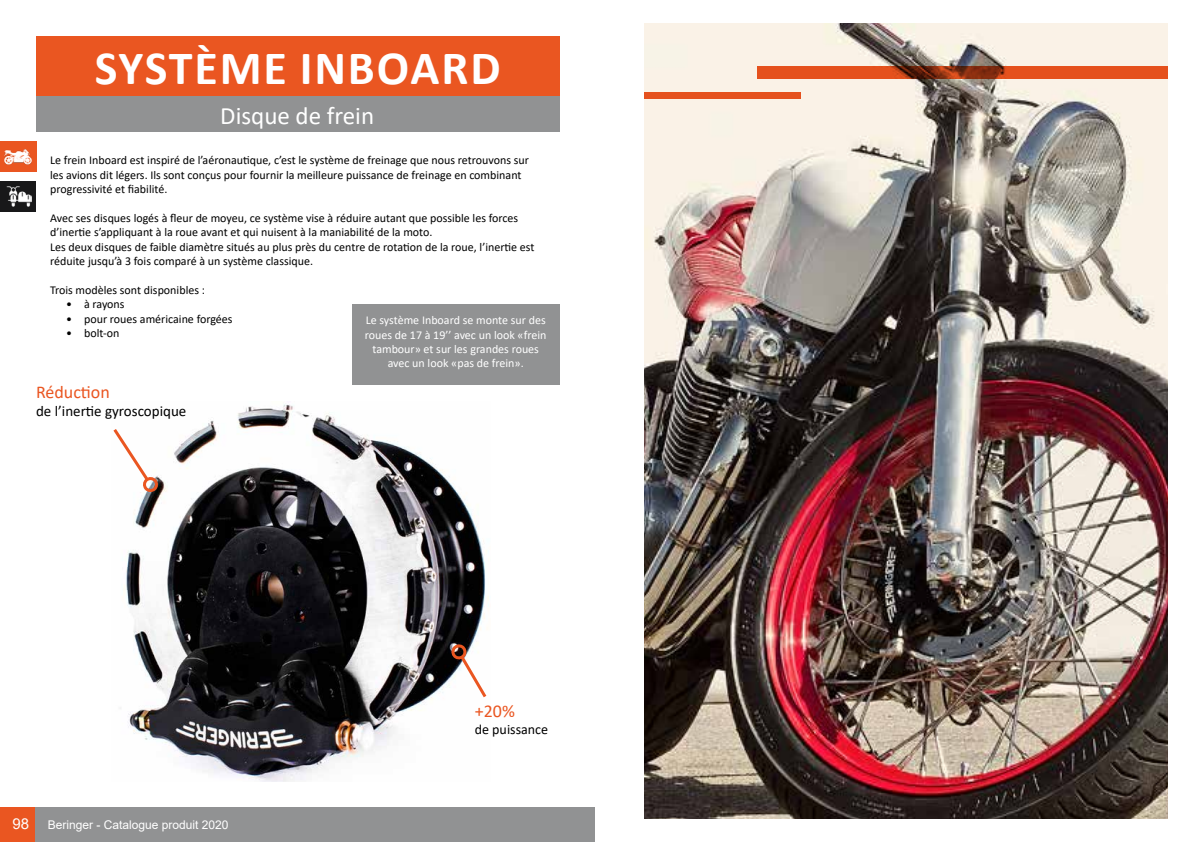
<style>
.page{position:relative;width:1191px;height:842px;background:#fff}
.page>*{position:absolute;margin:0;border:0;box-sizing:border-box;transform-origin:0 0}
.t1{font:700 48px "Calibri";letter-spacing:.04em;color:#fff}
.t2{font:25px "Calibri";color:#fff}
.t3{font:18px "Calibri";color:#ea5621}
.t4{font:15px "Calibri";color:#000}
.t5{font:14px "Calibri";color:#000}
.t6{font:12px/14.4px "Calibri";color:#000}
.t7{font:12px/14.4px "Calibri";color:#fff;text-align:center}
.t8{font:12px "Arial";color:#fff}
.s1{font-size:15px}
</style>
<div class="page">
<div style="left:35px;top:807px;width:560px;height:35px;background:#919293"></div>
<div style="left:0;top:807px;width:35px;height:35px;background:#ea5621"></div>
<img style="left:644px;top:24px;width:523px;height:794px">
<svg style="left:757px;top:66px;width:410px;height:13px;fill:#e5511d"></svg>
<div style="left:644px;top:92px;width:157px;height:6px;background:#ea5621"></div>
<div style="left:36px;top:36px;width:523px;height:60px;background:#ea5621"></div>
<div style="left:36px;top:96px;width:523px;height:36px;background:#919293"></div>
<img style="left:120px;top:404px;width:369px;height:377px">
<svg style="left:449px;top:642px;width:40px;height:59px"></svg>
<svg style="left:113px;top:426px;width:48px;height:69px"></svg>
<div style="left:0;top:142px;width:36px;height:30px;background:#ea5621"></div>
<img style="left:4px;top:149px;width:27px;height:16px">
<div style="left:0;top:182px;width:36px;height:30px;background:#181819"></div>
<img style="left:6px;top:186px;width:26px;height:21px">
<div style="left:352px;top:304px;width:207px;height:80px;background:#919293"></div>
<h1 class="t1" style="left:95px;top:34px;width:407px">SYSTÈME INBOARD</h1>
<h2 class="t2" style="left:220px;top:98px;width:155px">Disque de frein</h2>
<p class="t6" style="left:50px;top:153px;width:480px">Le frein Inboard est inspiré de l’aéronautique, c’est le système de freinage que nous retrouvons sur les avions dit légers. Ils sont conçus pour fournir la meilleure puissance de freinage en combinant progressivité et fiabilité.</p>
<p class="t6" style="left:50px;top:210px;width:486px">Avec ses disques logés à fleur de moyeu, ce système vise à réduire autant que possible les forces d’inertie s’appliquant à la roue avant et qui nuisent à la maniabilité de la moto.<br>Les deux disques de faible diamètre situés au plus près du centre de rotation de la roue, l’inertie est réduite jusqu’à 3 fois comparé à un système classique.</p>
<p class="t6" style="left:50px;top:282px;width:156px">Trois modèles sont disponibles :</p>
<p class="t6" style="left:66px;top:297px;width:60px">• à rayons</p>
<p class="t6" style="left:66px;top:311px;width:168px">• pour roues américaine forgées</p>
<p class="t6" style="left:66px;top:326px;width:55px">• bolt-on</p>
<p class="t7" style="left:365px;top:313px;width:183px">Le système Inboard se monte sur des roues de 17 à 19’’ avec un look «frein tambour» et sur les grandes roues avec un look «pas de frein».</p>
<h3 class="t3" style="left:36px;top:379px;width:75px">Réduction</h3>
<p class="t4" style="left:36px;top:400px;width:152px">de l’inertie gyroscopique</p>
<p class="t8" style="left:13px;top:816px;width:217px"><span class="s1">98</span> Beringer - Catalogue produit 2020</p>
<h3 class="t3" style="left:475px;top:698px;width:42px">+20%</h3>
<p class="t5" style="left:475px;top:719px;width:75px">de puissance</p>
</div>
